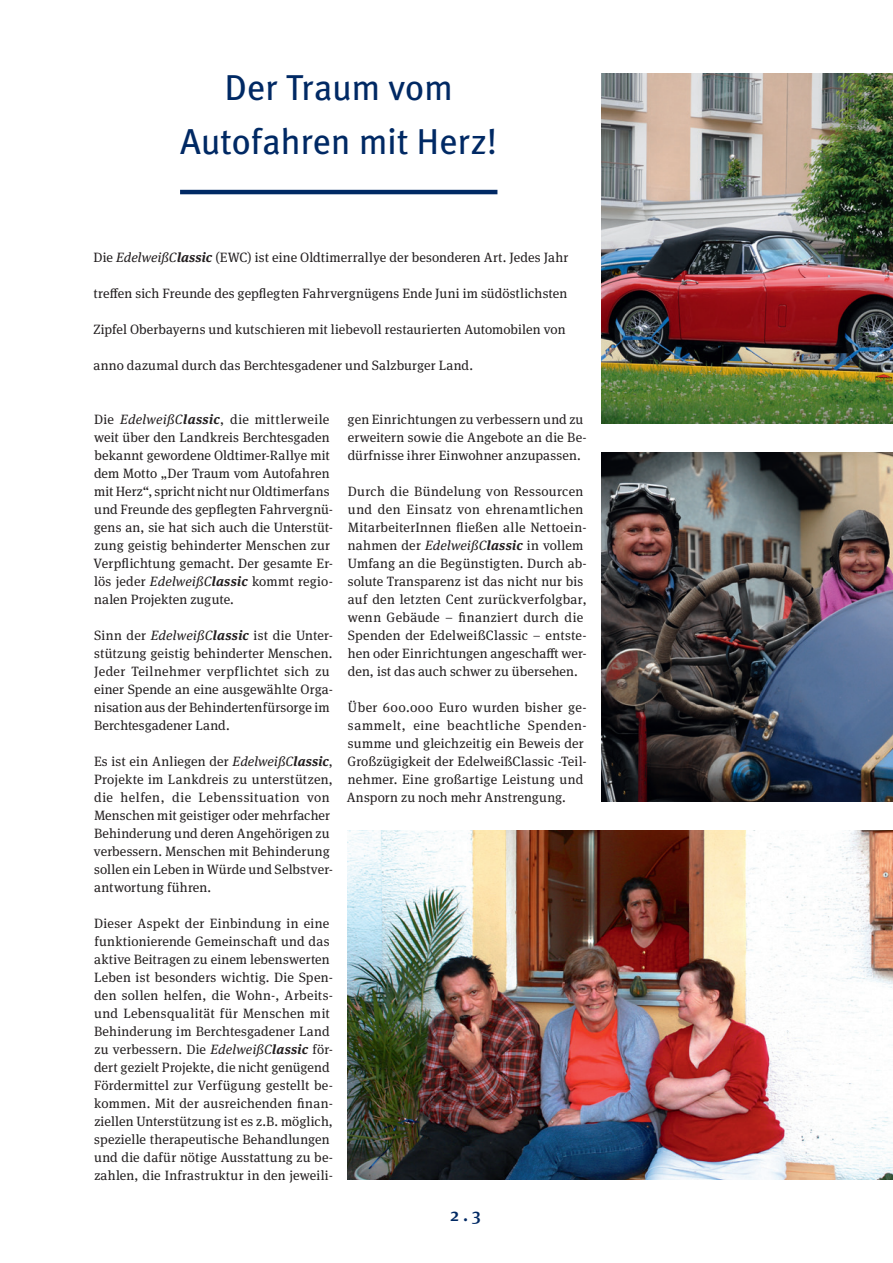
<style>
.page{position:relative;width:893px;height:1263px;background:#fff}
.page>*{position:absolute;margin:0;border:0;box-sizing:border-box;transform-origin:0 0}
.t1{font:36px/54px "Meta OT";letter-spacing:-.01em;color:#002964;text-align:center}
.t2{font:500 18px "Meta Serif OT";color:#002964}
.t3{font:13.5px/18px "Meta Serif OT";letter-spacing:.015em;color:#231f20}
.s1{font-style:italic}
.s2{font-weight:700;font-style:italic}
</style>
<div class="page">
<img style="left:347px;top:830px;width:546px;height:350px">
<img style="left:601px;top:74px;width:292px;height:350px">
<img style="left:601px;top:452px;width:292px;height:350px">
<hr style="left:180px;top:190px;width:317px;height:4px;background:#002964">
<p class="t1" style="left:180px;top:61px;width:319px">Der Traum vom<br>Autofahren mit Herz!</p>
<p class="t3" style="left:94px;top:248px;width:476px">Die <span class="s1">EdelweißC</span><span class="s2">lassic</span> (EWC) ist eine Oldtimerrallye der besonderen Art. Jedes Jahr</p>
<p class="t3" style="left:94px;top:284px;width:475px">treffen sich Freunde des gepflegten Fahrvergnügens Ende Juni im südöstlichsten</p>
<p class="t3" style="left:94px;top:320px;width:473px">Zipfel Oberbayerns und kutschieren mit liebevoll restaurierten Automobilen von</p>
<p class="t3" style="left:94px;top:356px;width:381px">anno dazumal durch das Berchtesgadener und Salzburger Land.</p>
<p class="t3" style="left:93px;top:410px;width:241px">Die <span class="s1">EdelweißC</span><span class="s2">lassic</span>, die mittlerweile weit über den Landkreis Berchtesgaden bekannt gewordene Oldtimer-Rallye mit dem Motto „Der Traum vom Autofahren mit Herz“, spricht nicht nur Oldtimerfans und Freunde des gepflegten Fahrvergnü&shy;gens an, sie hat sich auch die Unterstüt&shy;zung geistig behinderter Menschen zur Verpflichtung gemacht. Der gesamte Er&shy;lös jeder <span class="s1">EdelweißC</span><span class="s2">lassic</span> kommt regio&shy;nalen Projekten zugute.</p>
<p class="t3" style="left:94px;top:626px;width:241px">Sinn der <span class="s1">EdelweißC</span><span class="s2">lassic</span> ist die Unter&shy;stützung geistig behinderter Menschen.<br>Jeder Teilnehmer verpflichtet sich zu einer Spende an eine ausgewählte Orga&shy;nisation aus der Behindertenfürsorge im Berchtesgadener Land.</p>
<p class="t3" style="left:94px;top:752px;width:241px">Es ist ein Anliegen der <span class="s1">EdelweißC</span><span class="s2">lassic</span>, Projekte im Lankdreis zu unterstützen, die helfen, die Lebenssituation von Menschen mit geistiger oder mehrfacher Behinderung und deren Angehörigen zu verbessern. Menschen mit Behinderung sollen ein Leben in Würde und Selbstver&shy;antwortung führen.</p>
<p class="t3" style="left:94px;top:914px;width:241px">Dieser Aspekt der Einbindung in eine funktionierende Gemeinschaft und das aktive Beitragen zu einem lebenswerten Leben ist besonders wichtig. Die Spen&shy;den sollen helfen, die Wohn-, Arbeits&shy;und Lebensqualität für Menschen mit Behinderung im Berchtesgadener Land zu verbessern. Die <span class="s1">EdelweißC</span><span class="s2">lassic</span> för&shy;dert gezielt Projekte, die nicht genügend Fördermittel zur Verfügung gestellt be&shy;kommen. Mit der ausreichenden finan&shy;ziellen Unterstützung ist es z.B. möglich, spezielle therapeutische Behandlungen und die dafür nötige Ausstattung zu be&shy;zahlen, die Infrastruktur in den jeweili-</p>
<p class="t3" style="left:348px;top:410px;width:241px">gen Einrichtungen zu verbessern und zu erweitern sowie die Angebote an die Be&shy;dürfnisse ihrer Einwohner anzupassen.</p>
<p class="t3" style="left:348px;top:482px;width:241px">Durch die Bündelung von Ressourcen und den Einsatz von ehrenamtlichen MitarbeiterInnen fließen alle Nettoein&shy;nahmen der <span class="s1">EdelweißC</span><span class="s2">lassic</span> in vollem Umfang an die Begünstigten. Durch ab&shy;solute Transparenz ist das nicht nur bis auf den letzten Cent zurückverfolgbar, wenn Gebäude – finanziert durch die Spenden der EdelweißClassic – entste&shy;hen oder Einrichtungen angeschafft wer&shy;den, ist das auch schwer zu übersehen.</p>
<p class="t3" style="left:347px;top:698px;width:242px">Über 600.000 Euro wurden bisher ge&shy;sammelt, eine beachtliche Spenden&shy;summe und gleichzeitig ein Beweis der Großzügigkeit der EdelweißClassic -Teil&shy;nehmer. Eine großartige Leistung und Ansporn zu noch mehr Anstrengung.</p>
<p class="t2" style="left:451px;top:1204px;width:32px">2 . 3</p>
</div>
